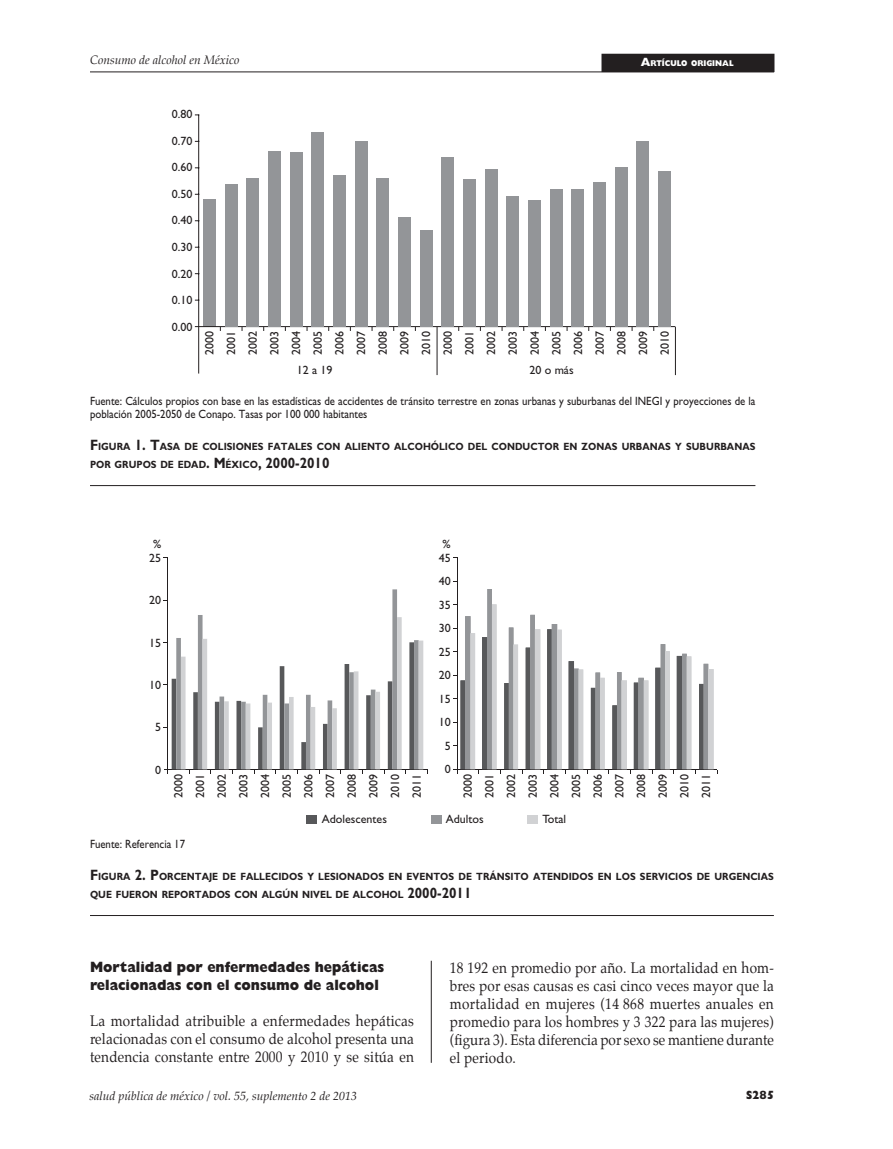
<style>
.page{position:relative;width:893px;height:1149px;background:#fff}
.page>*{position:absolute;margin:0;border:0;box-sizing:border-box;transform-origin:0 0}
.t1{font:15px/18px "Palatino";letter-spacing:.015em;color:#231f20;text-align:justify;scale:.9 1}
.t2{font:800 15px/18px "Gill Sans";color:#231f20;scale:.9 1}
.t3{font:12px/21.6px "Gill Sans";color:#231f20;text-align:justify}
.t4{font:12px/13.5px "Gill Sans";color:#231f20;scale:.9 1}
.t5{font:italic 12px "Palatino";color:#231f20}
.t6{font:800 12px "Gill Sans";color:#231f20;scale:.9 1}
.t7{font:700 10.5px/18px "Gill Sans";color:#231f20;scale:.9 1}
.t8{font:800 8.4px "Gill Sans";color:#fff;scale:.9 1}
.s1{font-size:12px}
.s2{font-size:15px}
</style>
<div class="page">
<div style="left:602px;top:54px;width:172px;height:18px;background:#231f20"></div>
<hr style="left:90px;top:72px;width:684px;height:1px;background:#231f20">
<hr style="left:90px;top:485px;width:665px;height:1px;background:#231f20">
<hr style="left:198px;top:115px;width:1px;height:258px;background:#231f20">
<div style="left:203px;top:200px;width:13px;height:127px;background:#939598"></div>
<hr style="left:195px;top:326px;width:480px;height:1px;background:#231f20">
<div style="left:442px;top:158px;width:12px;height:169px;background:#939598"></div>
<div style="left:420px;top:230px;width:13px;height:97px;background:#939598"></div>
<div style="left:398px;top:217px;width:13px;height:110px;background:#939598"></div>
<div style="left:377px;top:178px;width:12px;height:149px;background:#939598"></div>
<div style="left:355px;top:141px;width:13px;height:186px;background:#939598"></div>
<div style="left:333px;top:175px;width:13px;height:152px;background:#939598"></div>
<div style="left:312px;top:132px;width:12px;height:195px;background:#939598"></div>
<div style="left:290px;top:152px;width:13px;height:175px;background:#939598"></div>
<div style="left:268px;top:152px;width:13px;height:175px;background:#939598"></div>
<div style="left:247px;top:178px;width:12px;height:149px;background:#939598"></div>
<div style="left:225px;top:185px;width:13px;height:142px;background:#939598"></div>
<div style="left:637px;top:141px;width:12px;height:186px;background:#939598"></div>
<div style="left:615px;top:167px;width:13px;height:160px;background:#939598"></div>
<div style="left:593px;top:182px;width:13px;height:145px;background:#939598"></div>
<div style="left:572px;top:189px;width:12px;height:138px;background:#939598"></div>
<div style="left:550px;top:189px;width:13px;height:138px;background:#939598"></div>
<div style="left:528px;top:200px;width:13px;height:127px;background:#939598"></div>
<div style="left:507px;top:197px;width:12px;height:130px;background:#939598"></div>
<div style="left:485px;top:169px;width:13px;height:158px;background:#939598"></div>
<div style="left:463px;top:179px;width:13px;height:148px;background:#939598"></div>
<div style="left:658px;top:171px;width:13px;height:156px;background:#939598"></div>
<hr style="left:675px;top:327px;width:1px;height:48px;background:#231f20">
<hr style="left:437px;top:327px;width:1px;height:48px;background:#231f20">
<hr style="left:90px;top:915px;width:684px;height:1px;background:#231f20">
<hr style="left:167px;top:557px;width:1px;height:217px;background:#231f20">
<svg style="left:164px;top:617px;width:264px;height:156px"></svg>
<div style="left:307px;top:814px;width:10px;height:9px;background:#57585a"></div>
<div style="left:431px;top:814px;width:10px;height:9px;background:#939598"></div>
<div style="left:528px;top:814px;width:10px;height:9px;background:#d1d2d4"></div>
<hr style="left:457px;top:557px;width:1px;height:217px;background:#231f20">
<svg style="left:453px;top:604px;width:265px;height:169px"></svg>
<hr style="left:431px;top:960px;width:1px;height:102px;background:#231f20">
<p class="t5" style="left:90px;top:53px;width:151px">Consumo de alcohol en México</p>
<p class="t8" style="left:641px;top:59px;width:104px"><span class="s1">A</span>RTÍCULO ORIGINAL</p>
<p class="t3" style="left:172px;top:103px;width:22px">0.80</p>
<p class="t3" style="left:172px;top:130px;width:22px">0.70</p>
<p class="t3" style="left:172px;top:156px;width:22px">0.60</p>
<p class="t3" style="left:172px;top:183px;width:22px">0.50</p>
<p class="t3" style="left:172px;top:210px;width:22px">0.40</p>
<p class="t3" style="left:172px;top:236px;width:22px">0.30</p>
<p class="t3" style="left:172px;top:263px;width:22px">0.20</p>
<p class="t3" style="left:172px;top:289px;width:22px">0.10</p>
<p class="t3" style="left:172px;top:316px;width:22px">0.00</p>
<p class="t3" style="left:199px;top:354px;width:25px;rotate:-90deg">2000<br>2001<br>2002<br>2003<br>2004<br>2005<br>2006<br>2007<br>2008<br>2009<br>2010<br>2000<br>2001<br>2002<br>2003<br>2004<br>2005<br>2006<br>2007<br>2008<br>2009<br>2010</p>
<p class="t3" style="left:297px;top:359px;width:37px">12 a 19</p>
<p class="t3" style="left:529px;top:359px;width:46px">20 o más</p>
<p class="t4" style="left:90px;top:394px;width:741px">Fuente: Cálculos propios con base en las estadísticas de accidentes de tránsito terrestre en zonas urbanas y suburbanas del INEGI y proyecciones de la población 2005-2050 de Conapo. Tasas por 100 000 habitantes</p>
<p class="t7" style="left:90px;top:437px;width:741px"><span class="s2">F</span>IGURA <span class="s2">1. T</span>ASA DE COLISIONES FATALES CON ALIENTO ALCOHÓLICO DEL CONDUCTOR EN ZONAS URBANAS Y SUBURBANAS<br>POR GRUPOS DE EDAD<span class="s2">. M</span> ÉXICO<span class="s2">, 2000-2010</span></p>
<p class="t3" style="left:149px;top:536px;width:13px;line-height:14.4px;text-align:center">%<br>25</p>
<p class="t3" style="left:149px;top:589px;width:13px">20</p>
<p class="t3" style="left:149px;top:631px;width:13px">15</p>
<p class="t3" style="left:149px;top:674px;width:13px">10</p>
<p class="t3" style="left:155px;top:716px;width:7px">5</p>
<p class="t3" style="left:155px;top:758px;width:7px">0</p>
<p class="t3" style="left:439px;top:536px;width:13px;line-height:14.4px;text-align:center">%<br>45</p>
<p class="t3" style="left:439px;top:569px;width:13px;line-height:23.4px;text-align:center">40<br>35<br>30<br>25<br>20<br>15<br>10<br>5<br>0</p>
<p class="t3" style="left:168px;top:797px;width:26px;rotate:-90deg">2000<br>2001<br>2002<br>2003<br>2004<br>2005<br>2006<br>2007<br>2008<br>2009<br>2010<br>2011</p>
<p class="t3" style="left:322px;top:807px;width:67px">Adolescentes</p>
<p class="t3" style="left:446px;top:807px;width:39px">Adultos</p>
<p class="t3" style="left:542px;top:807px;width:25px">Total</p>
<p class="t3" style="left:457px;top:797px;width:25px;rotate:-90deg">2000<br>2001<br>2002<br>2003<br>2004<br>2005<br>2006<br>2007<br>2008<br>2009<br>2010<br>2011</p>
<p class="t4" style="left:90px;top:837px;width:107px">Fuente: Referencia 17</p>
<p class="t7" style="left:90px;top:866px;width:761px"><span class="s2">F</span>IGURA <span class="s2">2. P</span>ORCENTAJE DE FALLECIDOS Y LESIONADOS EN EVENTOS DE TRÁNSITO ATENDIDOS EN LOS SERVICIOS DE URGENCIAS<br>QUE FUERON REPORTADOS CON ALGÚN NIVEL DE ALCOHOL <span class="s2">2000-2011</span></p>
<p class="t2" style="left:90px;top:957px;width:328px">Mortalidad por enfermedades hepáticas relacionadas con el consumo de alcohol</p>
<p class="t1" style="left:90px;top:1012px;width:361px">La mortalidad atribuible a enfermedades hepáticas relacionadas con el consumo de alcohol presenta una tendencia constante entre 2000 y 2010 y se sitúa en</p>
<p class="t1" style="left:450px;top:959px;width:362px">18 192 en promedio por año. La mortalidad en hom&shy;bres por esas causas es casi cinco veces mayor que la mortalidad en mujeres (14 868 muertes anuales en promedio para los hombres y 3 322 para las mujeres) (figura 3). Esta diferencia por sexo se mantiene durante el periodo.</p>
<p class="t5" style="left:89px;top:1088px;width:269px">salud pública de méxico / vol. 55, suplemento 2 de 2013</p>
<p class="t6" style="left:746px;top:1087px;width:33px">S285</p>
</div>
